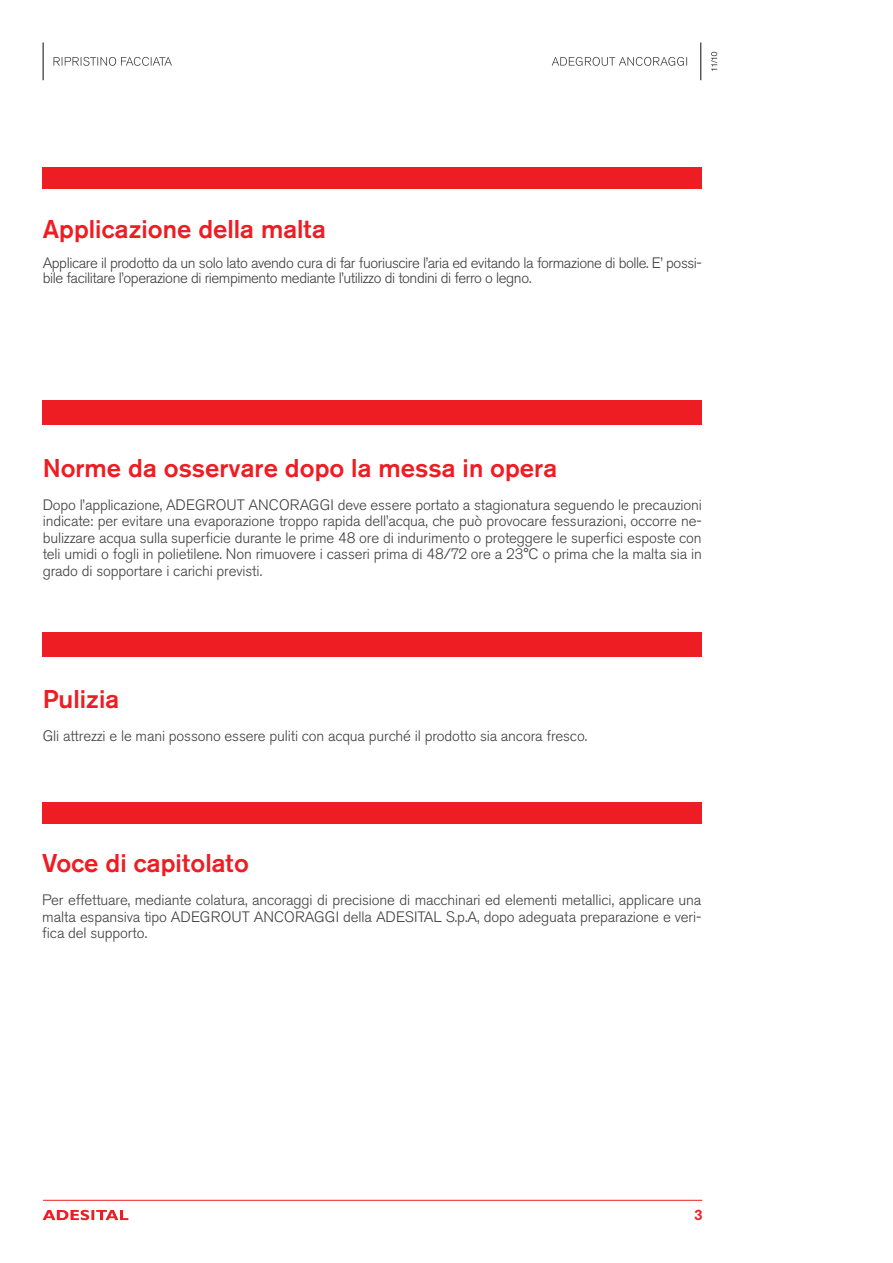
<style>
.page{position:relative;width:893px;height:1263px;background:#fff}
.page>*{position:absolute;margin:0;border:0;box-sizing:border-box;transform-origin:0 0}
.t1{font:500 25.5px "Akzidenz Grotesk BQ";color:#ee1d23}
.t2{font:300 15px/16.5px "Akzidenz Grotesk BQ";letter-spacing:-.02em;color:#3e3e3f;text-align:justify}
.t3{font:500 15px "Akzidenz Grotesk BQ";color:#ee1d23}
</style>
<div class="page">
<div style="left:43px;top:167px;width:659px;height:21px;background:#ee1d23"></div>
<div style="left:42px;top:802px;width:659px;height:21px;background:#ee1d23"></div>
<div style="left:42px;top:400px;width:659px;height:25px;background:#ee1d23"></div>
<div style="left:42px;top:632px;width:659px;height:24px;background:#ee1d23"></div>
<hr style="left:43px;top:1200px;width:659px;height:1px;background:#ee1d23">
<svg style="left:43px;top:1210px;width:85px;height:10px"></svg>
<svg style="left:53px;top:57px;width:119px;height:9px"></svg>
<hr style="left:700px;top:43px;width:1px;height:37px;background:#3e3e3f">
<svg style="left:711px;top:52px;width:6px;height:19px"></svg>
<hr style="left:43px;top:43px;width:1px;height:37px;background:#3e3e3f">
<svg style="left:552px;top:57px;width:135px;height:9px"></svg>
<p class="t1" style="left:43px;top:214px;width:285px">Applicazione della malta</p>
<p class="t2" style="left:43px;top:256px;width:661px;line-height:15px">Applicare il prodotto da un solo lato avendo cura di far fuoriuscire l’aria ed evitando la formazione di bolle. E’ possi&shy;bile facilitare l’operazione di riempimento mediante l’utilizzo di tondini di ferro o legno.</p>
<p class="t1" style="left:43px;top:452px;width:516px">Norme da osservare dopo la messa in opera</p>
<p class="t2" style="left:43px;top:497px;width:661px">Dopo l’applicazione, ADEGROUT ANCORAGGI deve essere portato a stagionatura seguendo le precauzioni indicate: per evitare una evaporazione troppo rapida dell’acqua, che può provocare fessurazioni, occorre ne&shy;bulizzare acqua sulla superficie durante le prime 48 ore di indurimento o proteggere le superfici esposte con teli umidi o fogli in polietilene. Non rimuovere i casseri prima di 48/72 ore a 23°C o prima che la malta sia in grado di sopportare i carichi previsti.</p>
<p class="t1" style="left:43px;top:684px;width:78px">Pulizia</p>
<p class="t2" style="left:43px;top:728px;width:546px">Gli attrezzi e le mani possono essere puliti con acqua purché il prodotto sia ancora fresco.</p>
<p class="t1" style="left:42px;top:848px;width:208px">Voce di capitolato</p>
<p class="t2" style="left:42px;top:892px;width:661px">Per effettuare, mediante colatura, ancoraggi di precisione di macchinari ed elementi metallici, applicare una malta espansiva tipo ADEGROUT ANCORAGGI della ADESITAL S.p.A, dopo adeguata preparazione e veri&shy;fica del supporto.</p>
<p class="t3" style="left:694px;top:1206px;width:10px">3</p>
</div>
